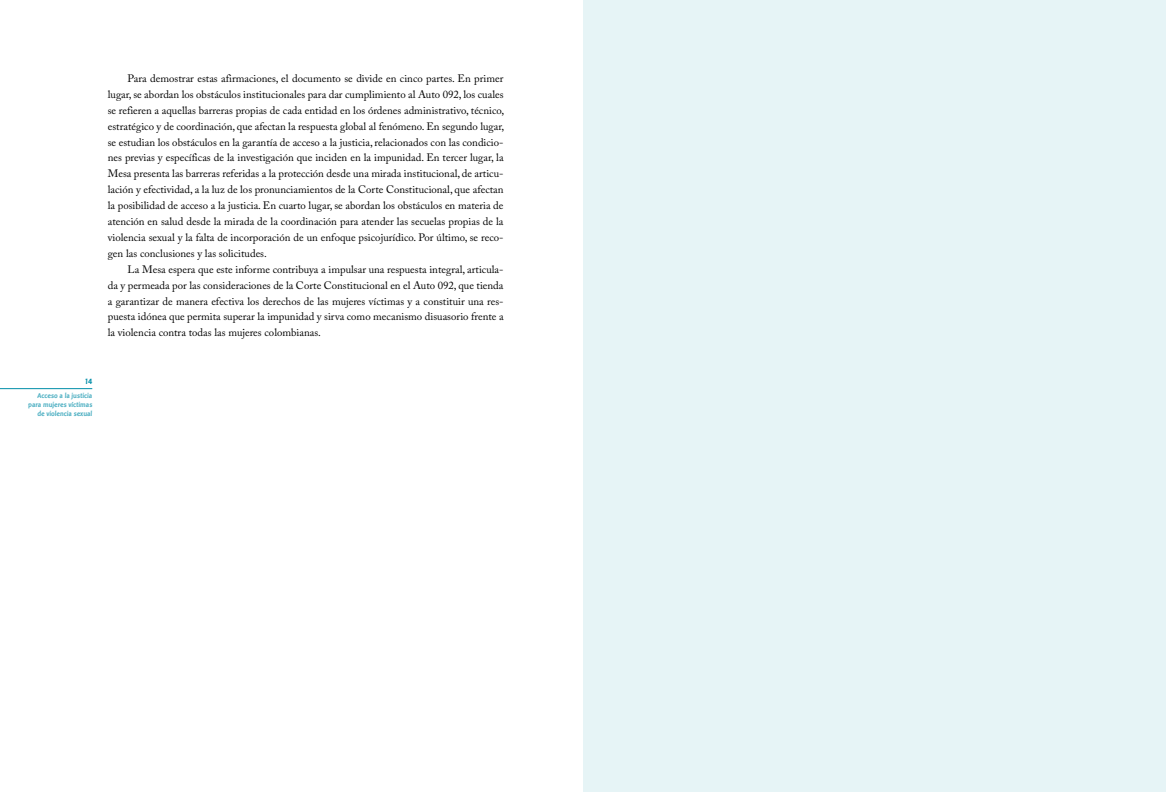
<style>
.page{position:relative;width:1166px;height:792px;background:#fff}
.page>*{position:absolute;margin:0;border:0;box-sizing:border-box;transform-origin:0 0}
.t1{font:10.8px/15.9px "Adobe Caslon Pro";color:#000;text-align:justify}
.t2{font:700 8px "Linotype Pisa";color:#008da8}
.t3{font:700 7px/9px "Linotype Pisa";color:#4dafc2;text-align:right}
</style>
<div class="page">
<div style="left:583px;top:0;width:582px;height:792px;background:#e6f4f6"></div>
<hr style="left:0;top:388px;width:92px;height:1px;background:#008da8">
<p class="t1" style="left:108px;top:70px;width:398px;text-indent:20px">Para demostrar estas afirmaciones, el documento se divide en cinco partes. En primer lugar, se abordan los obstáculos institucionales para dar cumplimiento al Auto 092, los cuales se refieren a aquellas barreras propias de cada entidad en los órdenes administrativo, técnico, estratégico y de coordinación, que afectan la respuesta global al fenómeno. En segundo lugar, se estudian los obstáculos en la garantía de acceso a la justicia, relacionados con las condicio&shy;nes previas y específicas de la investigación que inciden en la impunidad. En tercer lugar, la Mesa presenta las barreras referidas a la protección desde una mirada institucional, de articu&shy;lación y efectividad, a la luz de los pronunciamientos de la Corte Constitucional, que afectan la posibilidad de acceso a la justicia. En cuarto lugar, se abordan los obstáculos en materia de atención en salud desde la mirada de la coordinación para atender las secuelas propias de la violencia sexual y la falta de incorporación de un enfoque psicojurídico. Por último, se reco&shy;gen las conclusiones y las solicitudes.</p>
<p class="t1" style="left:108px;top:261px;width:397px;text-indent:20px">La Mesa espera que este informe contribuya a impulsar una respuesta integral, articula&shy;da y permeada por las consideraciones de la Corte Constitucional en el Auto 092, que tienda a garantizar de manera efectiva los derechos de las mujeres víctimas y a constituir una res&shy;puesta idónea que permita superar la impunidad y sirva como mecanismo disuasorio frente a la violencia contra todas las mujeres colombianas.</p>
<p class="t2" style="left:85px;top:376px;width:9px">14</p>
<p class="t3" style="left:28px;top:391px;width:65px">Acceso a la justicia para mujeres víctimas de violencia sexual</p>
</div>
